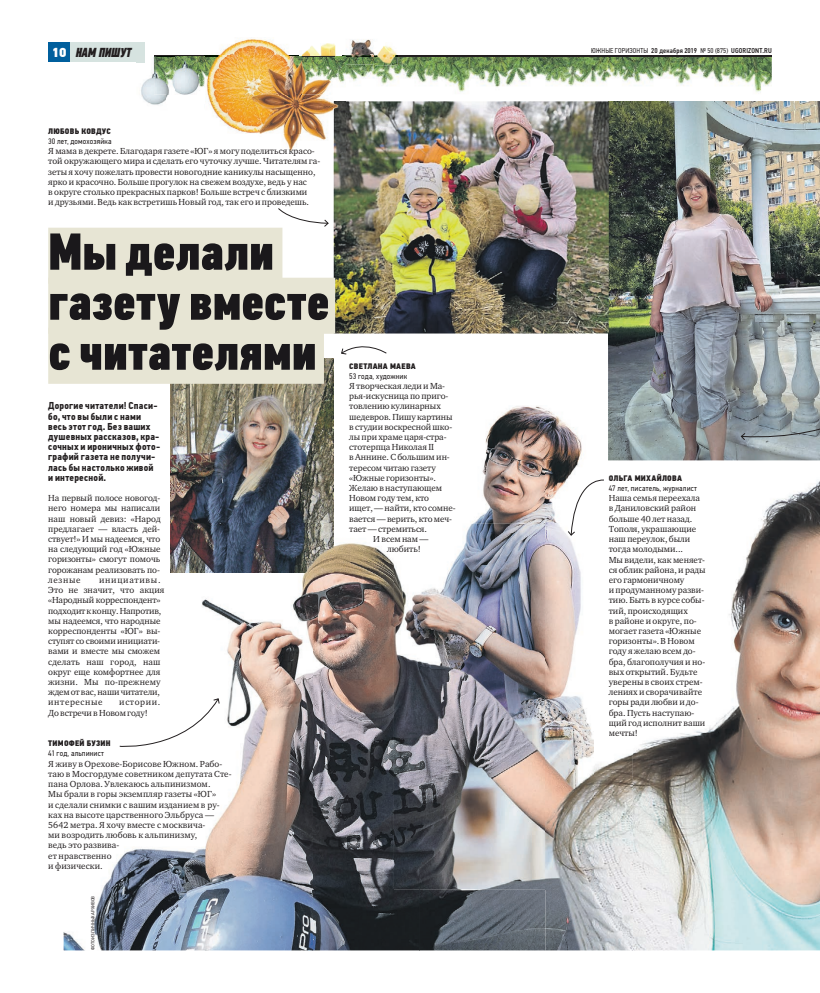
<style>
.page{position:relative;width:820px;height:993px;background:#fff}
.page>*{position:absolute;margin:0;border:0;box-sizing:border-box;transform-origin:0 0}
.t1{font:52px/50px "PF Din Text Comp Pro X Black";letter-spacing:.005em;color:#1a181b}
.t2{font:italic 13px "PF Din Text Comp Pro X Black";letter-spacing:-.015em;color:#231f20}
.t3{font:700 10px/10.2px "PF Din Text Cond Pro";letter-spacing:.02em;color:#231f20}
.t4{font:9px/10.2px "Charter ITC";color:#231f20}
.t5{font:8px/10.2px "PF Din Text Cond Pro";letter-spacing:.02em;color:#231f20}
.t6{font:500 7px "PF Din Text Cond Pro";letter-spacing:.02em;color:#231f20}
.t7{font:4.5px "PF Din Text Pro";color:#231f20}
.s1{font-family:"PF Din Text Pro";font-weight:900;font-style:normal;color:#fff}
.s2{font-weight:400}
.s3{font-family:"PF Din Text Cond Pro X Black"}
</style>
<div class="page">
<div style="left:70px;top:43px;width:74px;height:19px;background:#d6e3e0"></div>
<div style="left:48px;top:43px;width:22px;height:19px;background:#005f9d"></div>
<img style="left:608px;top:101px;width:211px;height:359px">
<img style="left:333px;top:101px;width:275px;height:232px">
<img style="left:346px;top:57px;width:425px;height:35px">
<hr style="left:154px;top:56px;width:617px;height:1px;background:#231f20">
<img style="left:346px;top:57px;width:29px;height:8px">
<img style="left:319px;top:43px;width:16px;height:13px">
<img style="left:204px;top:38px;width:97px;height:95px">
<svg style="left:300px;top:43px;width:19px;height:13px"></svg>
<img style="left:346px;top:39px;width:29px;height:17px">
<img style="left:346px;top:56px;width:29px;height:1px">
<svg style="left:375px;top:45px;width:22px;height:20px"></svg>
<img style="left:243px;top:57px;width:103px;height:95px">
<img style="left:333px;top:101px;width:13px;height:51px">
<svg style="left:335px;top:45px;width:11px;height:20px"></svg>
<img style="left:174px;top:57px;width:30px;height:38px">
<img style="left:136px;top:57px;width:30px;height:48px">
<svg style="left:136px;top:57px;width:8px;height:5px"></svg>
<img style="left:154px;top:58px;width:20px;height:36px">
<svg style="left:154px;top:57px;width:20px;height:1px"></svg>
<img style="left:170px;top:358px;width:163px;height:214px">
<img style="left:472px;top:406px;width:110px;height:117px">
<div style="left:48px;top:227px;width:234px;height:56px;background:#e7e5d4"></div>
<div style="left:48px;top:277px;width:287px;height:56px;background:#e7e5d4"></div>
<div style="left:48px;top:327px;width:276px;height:56px;background:#e7e5d4"></div>
<img style="left:64px;top:523px;width:142px;height:427px">
<img style="left:312px;top:523px;width:107px;height:427px">
<img style="left:205px;top:572px;width:108px;height:378px">
<img style="left:419px;top:888px;width:126px;height:62px">
<img style="left:394px;top:523px;width:151px;height:365px">
<img style="left:64px;top:739px;width:47px;height:7px">
<img style="left:64px;top:750px;width:40px;height:7px">
<img style="left:64px;top:759px;width:158px;height:9px">
<img style="left:64px;top:770px;width:167px;height:8px">
<img style="left:64px;top:780px;width:146px;height:8px">
<img style="left:64px;top:790px;width:152px;height:9px">
<img style="left:64px;top:802px;width:155px;height:7px">
<img style="left:64px;top:810px;width:150px;height:9px">
<img style="left:64px;top:821px;width:141px;height:8px">
<img style="left:64px;top:831px;width:133px;height:8px">
<img style="left:64px;top:843px;width:55px;height:7px">
<img style="left:64px;top:853px;width:48px;height:7px">
<img style="left:64px;top:861px;width:39px;height:9px">
<img style="left:349px;top:527px;width:78px;height:6px">
<img style="left:373px;top:536px;width:55px;height:6px">
<svg style="left:387px;top:545px;width:7px;height:7px"></svg>
<img style="left:394px;top:545px;width:25px;height:7px">
<img style="left:608px;top:460px;width:211px;height:490px">
<img style="left:545px;top:460px;width:37px;height:63px">
<img style="left:609px;top:473px;width:72px;height:8px">
<img style="left:608px;top:485px;width:88px;height:7px">
<img style="left:608px;top:495px;width:91px;height:8px">
<img style="left:608px;top:505px;width:88px;height:8px">
<img style="left:609px;top:514px;width:83px;height:8px">
<img style="left:632px;top:525px;width:63px;height:8px">
<img style="left:632px;top:535px;width:57px;height:9px">
<img style="left:632px;top:547px;width:50px;height:6px">
<img style="left:632px;top:556px;width:73px;height:18px">
<img style="left:632px;top:578px;width:52px;height:6px">
<img style="left:632px;top:588px;width:71px;height:17px">
<img style="left:632px;top:607px;width:55px;height:8px">
<img style="left:632px;top:617px;width:64px;height:8px">
<img style="left:632px;top:627px;width:69px;height:7px">
<img style="left:632px;top:638px;width:62px;height:8px">
<img style="left:632px;top:649px;width:63px;height:7px">
<img style="left:632px;top:657px;width:72px;height:9px">
<img style="left:632px;top:668px;width:65px;height:8px">
<img style="left:632px;top:680px;width:70px;height:6px">
<img style="left:632px;top:688px;width:70px;height:9px">
<img style="left:632px;top:698px;width:66px;height:9px">
<img style="left:632px;top:708px;width:62px;height:9px">
<img style="left:632px;top:719px;width:73px;height:7px">
<svg style="left:632px;top:729px;width:5px;height:6px"></svg>
<img style="left:545px;top:523px;width:87px;height:427px">
<img style="left:608px;top:729px;width:24px;height:6px">
<svg style="left:119px;top:698px;width:101px;height:53px"></svg>
<svg style="left:567px;top:479px;width:37px;height:56px"></svg>
<svg style="left:341px;top:346px;width:45px;height:8px"></svg>
<svg style="left:278px;top:208px;width:50px;height:19px"></svg>
<svg style="left:740px;top:393px;width:79px;height:48px;background:#8e999e"></svg>
<p class="t2" style="left:52px;top:47px;width:81px"><span class="s1">10</span> НАМ ПИШУТ</p>
<p class="t6" style="left:591px;top:46px;width:182px"><span class="s2">ЮЖНЫЕ ГОРИЗОНТЫ</span> 20 декабря 2019 <span class="s2">№ 50 (875)</span> UGORIZONT.RU</p>
<p class="t5" style="left:48px;top:126px;width:65px"><span class="s3">ЛЮБОВЬ КОВДУС<br></span>30 лет, домохозяйка</p>
<p class="t4" style="left:48px;top:146px;width:273px">Я мама в декрете. Благодаря газете «ЮГ» я могу поделиться красо&shy;той окружающего мира и сделать его чуточку лучше. Читателям га&shy;зеты я хочу пожелать провести новогодние каникулы насыщенно, ярко и красочно. Больше прогулок на свежем воздухе, ведь у нас<br>в округе столько прекрасных парков! Больше встреч с близкими<br>и друзьями. Ведь как встретишь Новый год, так его и проведешь.</p>
<p class="t1" style="left:48px;top:227px;width:282px">Мы делали газету вместе с читателями</p>
<p class="t3" style="left:48px;top:401px;width:113px">Дорогие читатели! Спаси&shy;бо, что вы были с нами весь этот год. Без ваших душевных рассказов, кра&shy;сочных и ироничных фото&shy;графий газета не получи&shy;лась бы настолько живой и интересной.</p>
<p class="t4" style="left:48px;top:493px;width:114px;text-align:justify">На первый полосе новогод&shy;него номера мы написали наш новый девиз: «Народ предлагает — власть дей&shy;ствует!» И мы надеемся, что на следующий год «Южные горизонты» смогут помочь горожанам реализовать по&shy;лезные</p>
<p class="t4" style="left:48px;top:574px;width:118px;text-indent:51px">инициативы.<br>Это не значит, что акция «Народный корреспондент» подходит к концу. Напротив, мы надеемся, что народные корреспонденты «ЮГ» вы&shy;ступят со своими инициати&shy;вами и вместе мы сможем сделать наш город, наш округ еще комфортнее для жизни. Мы по-прежнему ждем от вас, наши читатели, интересные</p>
<p class="t4" style="left:48px;top:697px;width:114px;text-indent:71px">истории.<br>До встречи в Новом году!</p>
<p class="t5" style="left:48px;top:738px;width:64px"><span class="s3">ТИМОФЕЙ БУЗИН<br></span>41 год, альпинист</p>
<p class="t4" style="left:48px;top:758px;width:185px">Я живу в Орехове-Борисове Южном. Рабо&shy;таю в Мосгордуме советником депутата Сте&shy;пана Орлова. Увлекаюсь альпинизмом.<br>Мы брали в горы экземпляр газеты «ЮГ»<br>и сделали снимки с вашим изданием в ру&shy;ках на высоте царственного Эльбруса —<br>5642 метра. Я хочу вместе с москвича-<br>ми возродить любовь к альпинизму,<br>ведь это развива-<br>ет нравственно<br>и физически.</p>
<p class="t7" style="left:91px;top:950px;width:56px;rotate:-90deg">ФОТОИЗЛИЧНЫХ АРХИВОВ</p>
<p class="t5" style="left:349px;top:360px;width:68px"><span class="s3">СВЕТЛАНА МАЕВА<br></span>53 года, художник</p>
<p class="t4" style="left:349px;top:380px;width:97px">Я творческая леди и Ма-</p>
<p class="t4" style="left:349px;top:391px;width:101px">рья-искусница по приго-</p>
<p class="t4" style="left:349px;top:401px;width:93px">товлению кулинарных</p>
<p class="t4" style="left:349px;top:411px;width:105px">шедевров. Пишу картины</p>
<p class="t4" style="left:349px;top:421px;width:104px">в студии воскресной шко-</p>
<p class="t4" style="left:349px;top:431px;width:99px">лы при храме царя-стра-</p>
<p class="t4" style="left:349px;top:442px;width:86px">стотерпца Николая II</p>
<p class="t4" style="left:349px;top:452px;width:102px">в Аннине. С большим ин-</p>
<p class="t4" style="left:349px;top:462px;width:88px">тересом читаю газету</p>
<p class="t4" style="left:349px;top:472px;width:88px">«Южные горизонты».</p>
<p class="t4" style="left:349px;top:482px;width:94px">Желаю в наступающем</p>
<p class="t4" style="left:349px;top:493px;width:81px">Новом году тем, кто</p>
<p class="t4" style="left:349px;top:503px;width:108px">ищет, — найти, кто сомне-</p>
<p class="t4" style="left:349px;top:513px;width:104px">вается — верить, кто меч-</p>
<p class="t4" style="left:349px;top:523px;width:79px">тает — стремиться.</p>
<p class="t4" style="left:373px;top:533px;width:57px">И всем нам —</p>
<p class="t4" style="left:387px;top:544px;width:35px">любить!</p>
<p class="t5" style="left:608px;top:473px;width:90px"><span class="s3">ОЛЬГА МИХАЙЛОВА<br></span>47 лет, писатель, журналист</p>
<p class="t4" style="left:608px;top:493px;width:93px">Наша семья переехала</p>
<p class="t4" style="left:608px;top:503px;width:89px">в Даниловский район</p>
<p class="t4" style="left:608px;top:513px;width:85px">больше 40 лет назад.</p>
<p class="t4" style="left:632px;top:523px;width:65px">я, украшающие</p>
<p class="t4" style="left:608px;top:533px;width:83px">наш переулок, были</p>
<p class="t4" style="left:608px;top:544px;width:76px">тогда молодыми...</p>
<p class="t4" style="left:608px;top:554px;width:98px">Мы видели, как меняет-</p>
<p class="t4" style="left:608px;top:564px;width:98px">ся облик района, и рады</p>
<p class="t4" style="left:608px;top:574px;width:77px">его гармоничному</p>
<p class="t4" style="left:608px;top:584px;width:97px">и продуманному разви-</p>
<p class="t4" style="left:608px;top:595px;width:97px">тию. Быть в курсе собы-</p>
<p class="t4" style="left:608px;top:605px;width:81px">тий, происходящих</p>
<p class="t4" style="left:608px;top:615px;width:89px">в районе и округе, по-</p>
<p class="t4" style="left:608px;top:625px;width:94px">могает газета «Южные</p>
<p class="t4" style="left:608px;top:635px;width:87px">горизонты». В Новом</p>
<p class="t4" style="left:608px;top:646px;width:88px">году яжелаю всем до-</p>
<p class="t4" style="left:608px;top:656px;width:98px">бра, благополучия и но-</p>
<p class="t4" style="left:608px;top:666px;width:90px">вых открытий. Будьте</p>
<p class="t4" style="left:608px;top:676px;width:95px">уверены в своих стрем-</p>
<p class="t4" style="left:608px;top:686px;width:95px">лениях и сворачивайте</p>
<p class="t4" style="left:608px;top:697px;width:91px">горы ради любви и до-</p>
<p class="t4" style="left:608px;top:707px;width:87px">бра. Пусть наступаю-</p>
<p class="t4" style="left:608px;top:717px;width:98px">щий год исполнит ваши</p>
<p class="t4" style="left:608px;top:727px;width:31px">мечты!</p>
<p class="t4" style="left:608px;top:523px;width:31px">Тополя</p>
</div>
